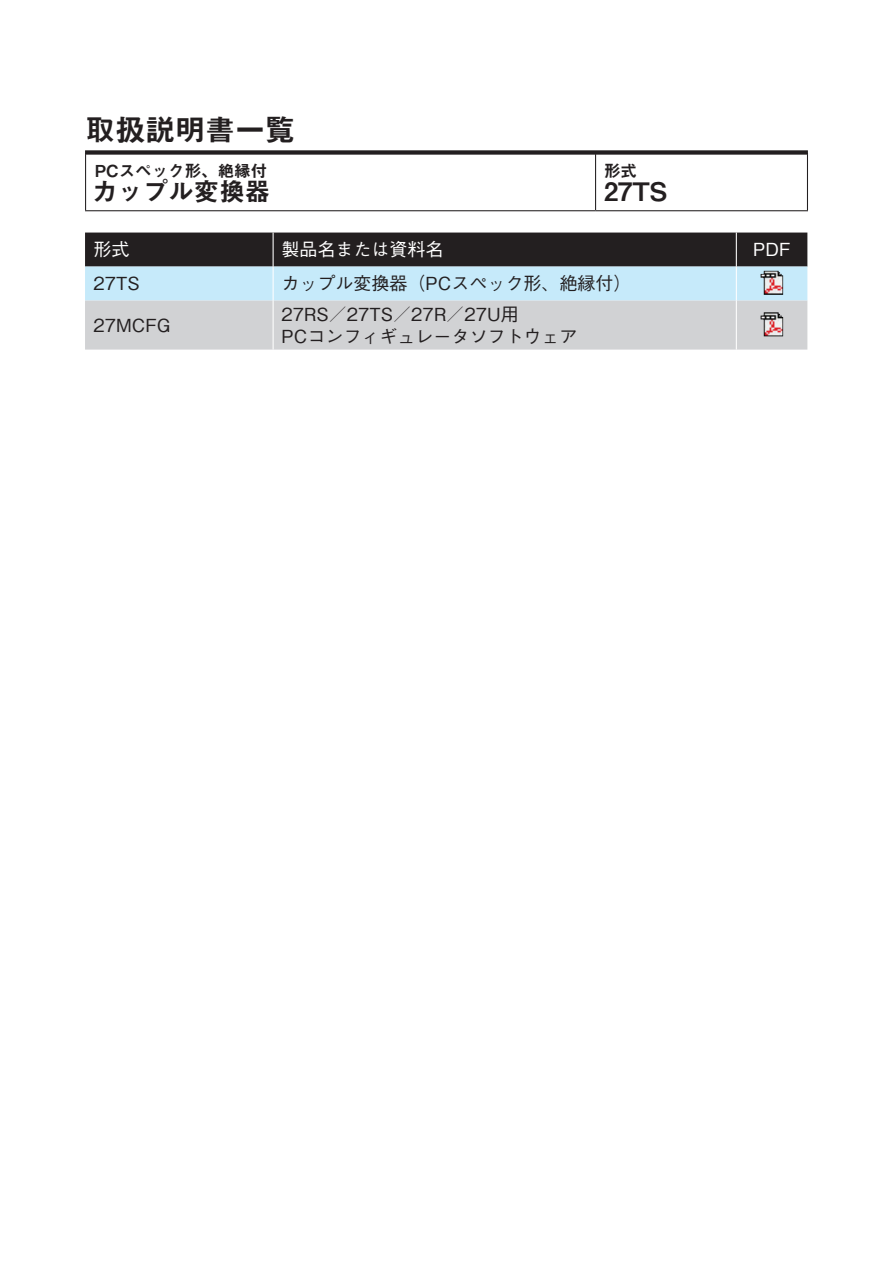
<style>
.page{position:relative;width:893px;height:1263px;background:#fff}
.page>*{position:absolute;margin:0;border:0;box-sizing:border-box;transform-origin:0 0}
.t1{font:30px "Midashi Go Pro MB31";color:#231f20}
.t2{font:25.5px "Midashi Go Pro MB31";color:#231f20}
.t3{font:500 18px "Gothic BBB Pro";color:#231f20}
.t4{font:500 18px "Gothic BBB Pro";color:#fff}
.t5{font:16.5px "Midashi Go Pro MB31";color:#231f20}
</style>
<div class="page">
<div style="left:85px;top:150px;width:723px;height:5px;background:#231f20"></div>
<hr style="left:595px;top:154px;width:1px;height:56px;background:#231f20">
<hr style="left:85px;top:154px;width:1px;height:56px;background:#231f20">
<hr style="left:807px;top:154px;width:1px;height:56px;background:#231f20">
<hr style="left:85px;top:210px;width:511px;height:1px;background:#231f20">
<hr style="left:596px;top:210px;width:212px;height:1px;background:#231f20">
<svg style="left:85px;top:233px;width:722px;height:117px;background:#9ca5ab"></svg>
<hr style="left:273px;top:233px;width:1px;height:34px;background:#fff">
<hr style="left:736px;top:233px;width:1px;height:34px;background:#fff">
<hr style="left:273px;top:267px;width:1px;height:34px;background:#fff">
<hr style="left:736px;top:267px;width:1px;height:34px;background:#fff">
<hr style="left:273px;top:301px;width:1px;height:49px;background:#fff">
<hr style="left:736px;top:301px;width:1px;height:49px;background:#fff">
<img style="left:761px;top:271px;width:22px;height:24px">
<img style="left:761px;top:312px;width:22px;height:24px">
<h1 class="t1" style="left:85px;top:106px;width:211px">取扱説明書一覧</h1>
<p class="t5" style="left:95px;top:157px;width:174px">PCスペック形、絶縁付</p>
<h2 class="t2" style="left:92px;top:171px;width:180px">カップル変換器</h2>
<p class="t4" style="left:94px;top:235px;width:37px">形式</p>
<p class="t4" style="left:282px;top:235px;width:163px">製品名または資料名</p>
<p class="t5" style="left:604px;top:157px;width:34px">形式</p>
<h2 class="t2" style="left:604px;top:171px;width:65px">27TS</h2>
<p class="t3" style="left:94px;top:269px;width:48px">27TS</p>
<p class="t3" style="left:94px;top:311px;width:79px">27MCFG</p>
<p class="t3" style="left:282px;top:269px;width:351px">カップル変換器（PCスペック形、絶縁付(</p>
<p class="t3" style="left:282px;top:299px;width:239px">27RS／27TS／27R／27U用</p>
<p class="t3" style="left:282px;top:322px;width:297px">PCコンフィギュレータソフトウェア</p>
<p class="t4" style="left:753px;top:235px;width:39px">PDF</p>
</div>
